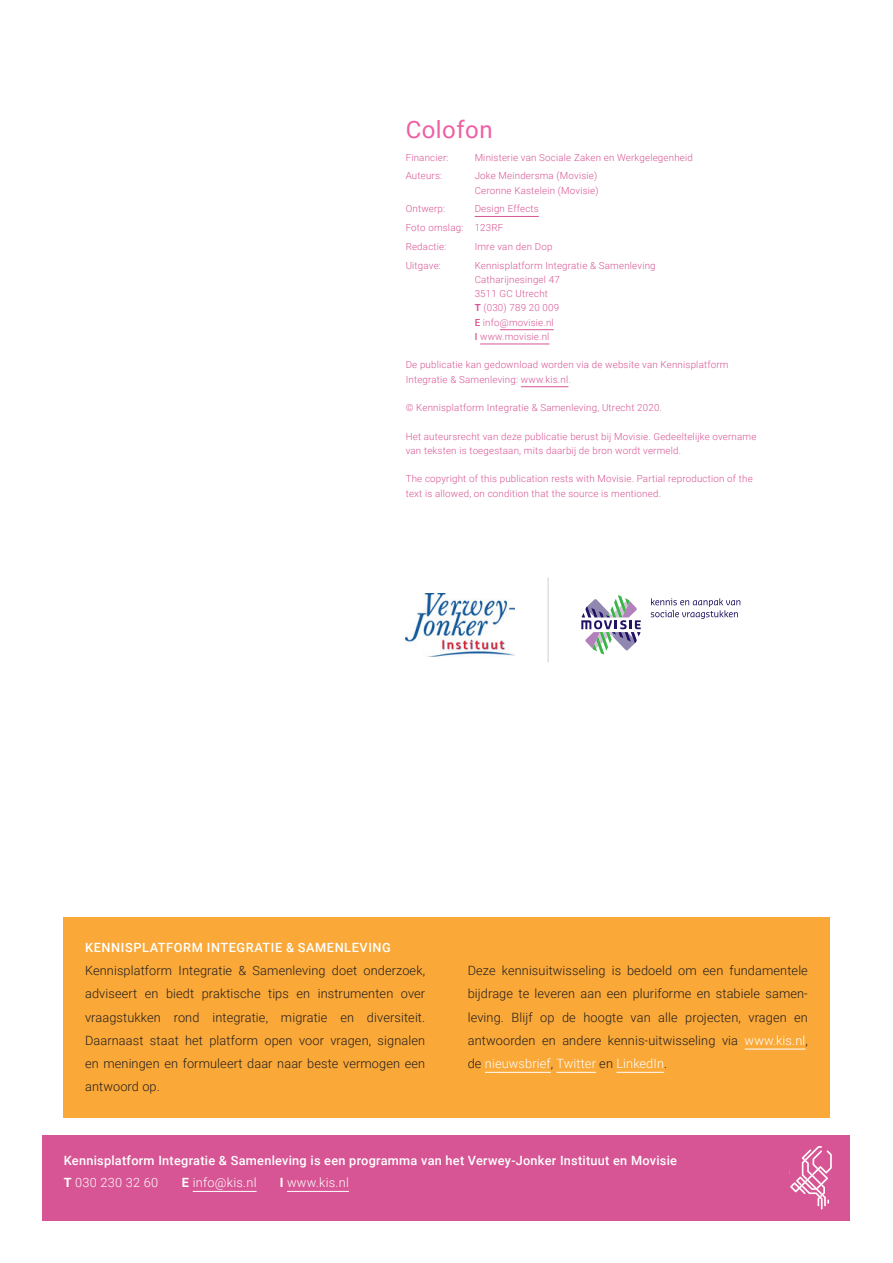
<style>
.page{position:relative;width:893px;height:1263px;background:#fff}
.page>*{position:absolute;margin:0;border:0;box-sizing:border-box;transform-origin:0 0}
.t1{font:24px "Roboto";letter-spacing:.02em;color:#ef5fa4}
.t2{font:300 12.75px/23.2px "Roboto";letter-spacing:.01em;color:#231f20;text-align:justify}
.t3{font:500 12.75px/22px "Roboto";letter-spacing:.02em;color:#fff}
.t4{font:500 12.75px "Roboto";letter-spacing:.045em;color:#fff}
.t5{font:300 12.75px "Roboto";letter-spacing:.02em;color:#fff}
.t6{font:300 9.75px/14.2px "Roboto";letter-spacing:.02em;color:#d75594}
.s1{font-weight:700}
.s2{font-weight:500}
.s3{color:#fff}
.s4{font-weight:300}
</style>
<div class="page">
<hr style="left:475px;top:216px;width:64px;height:1px;background:#d75594">
<hr style="left:500px;top:329px;width:54px;height:1px;background:#d75594">
<hr style="left:480px;top:344px;width:69px;height:1px;background:#d75594">
<hr style="left:521px;top:386px;width:47px;height:1px;background:#d75594">
<img style="left:406px;top:593px;width:108px;height:64px">
<svg style="left:581px;top:595px;width:60px;height:59px"></svg>
<svg style="left:651px;top:598px;width:89px;height:21px"></svg>
<hr style="left:547px;top:577px;width:2px;height:85px;background:#5a5d61">
<div style="left:43px;top:1135px;width:807px;height:85px;background:#d75594"></div>
<svg style="left:790px;top:1146px;width:42px;height:63px"></svg>
<hr style="left:193px;top:1191px;width:64px;height:1px;background:#fff">
<hr style="left:287px;top:1191px;width:62px;height:1px;background:#fff">
<div style="left:64px;top:917px;width:766px;height:201px;background:#faa837"></div>
<hr style="left:745px;top:1049px;width:60px;height:1px;background:#fff">
<hr style="left:485px;top:1072px;width:66px;height:1px;background:#fff">
<hr style="left:556px;top:1072px;width:40px;height:1px;background:#fff">
<hr style="left:616px;top:1072px;width:48px;height:1px;background:#fff">
<h1 class="t1" style="left:406px;top:113px;width:88px">Colofon</h1>
<p class="t6" style="left:406px;top:150px;width:44px">Financier:</p>
<p class="t6" style="left:475px;top:150px;width:220px">Ministerie van Sociale Zaken en Werkgelegenheid</p>
<p class="t6" style="left:406px;top:168px;width:38px">Auteurs:</p>
<p class="t6" style="left:475px;top:168px;width:125px">Joke Meindersma (Movisie)<br>Ceronne Kastelein (Movisie)</p>
<p class="t6" style="left:406px;top:201px;width:41px">Ontwerp:</p>
<p class="t6" style="left:406px;top:199px;width:135px;line-height:18.8px;text-indent:69px">Design Effects<br>Foto omslag: 123RF<br>Redactie:</p>
<p class="t6" style="left:475px;top:239px;width:79px">Imre van den Dop</p>
<p class="t6" style="left:406px;top:258px;width:37px">Uitgave:</p>
<p class="t6" style="left:475px;top:258px;width:182px">Kennisplatform Integratie &amp; Samenleving<br>Catharijnesingel 47<br>3511 GC Utrecht<br><span class="s1">T</span> (030) 789 20 009<br><span class="s2">E</span> info@movisie.nl<br><span class="s2">I</span> www.movisie.nl</p>
<p class="t6" style="left:406px;top:357px;width:324px">De publicatie kan gedownload worden via de website van Kennisplatform<br>Integratie &amp; Samenleving: www.kis.nl.</p>
<p class="t6" style="left:406px;top:400px;width:258px">© Kennisplatform Integratie &amp; Samenleving, Utrecht 2020.</p>
<p class="t6" style="left:406px;top:429px;width:352px">Het auteursrecht van deze publicatie berust bij Movisie. Gedeeltelijke overname van teksten is toegestaan, mits daarbij de bron wordt vermeld.</p>
<p class="t6" style="left:406px;top:471px;width:349px">The copyright of this publication rests with Movisie. Partial reproduction of the text is allowed, on condition that the source is mentioned.</p>
<h2 class="t4" style="left:85px;top:938px;width:307px">KENNISPLATFORM INTEGRATIE &amp; SAMENLEVING</h2>
<p class="t2" style="left:85px;top:958px;width:342px">Kennisplatform Integratie &amp; Samenleving doet onderzoek, adviseert en biedt praktische tips en instrumenten over vraagstukken rond integratie, migratie en diversiteit.<br>Daarnaast staat het platform open voor vragen, signalen en meningen en formuleert daar naar beste vermogen een antwoord op.</p>
<p class="t2" style="left:468px;top:958px;width:342px">Deze kennisuitwisseling is bedoeld om een fundamentele bijdrage te leveren aan een pluriforme en stabiele samen&shy;leving. Blijf op de hoogte van alle projecten, vragen en antwoorden en andere kennis-uitwisseling via <span class="s3">www.kis.nl</span>, de <span class="s3">nieuwsbrief</span>, <span class="s3">Twitter</span> en <span class="s3">LinkedIn</span>.</p>
<h2 class="t3" style="left:64px;top:1149px;width:615px">Kennisplatform Integratie &amp; Samenleving is een programma van het Verwey-Jonker Instituut en Movisie<br><span class="s1">T</span> <span class="s4">030 230 32 60</span></h2>
<h2 class="t5" style="left:182px;top:1174px;width:76px"><span class="s1">E</span> info@kis.nl</h2>
<h2 class="t5" style="left:280px;top:1174px;width:71px"><span class="s1">I</span> www.kis.nl</h2>
</div>
